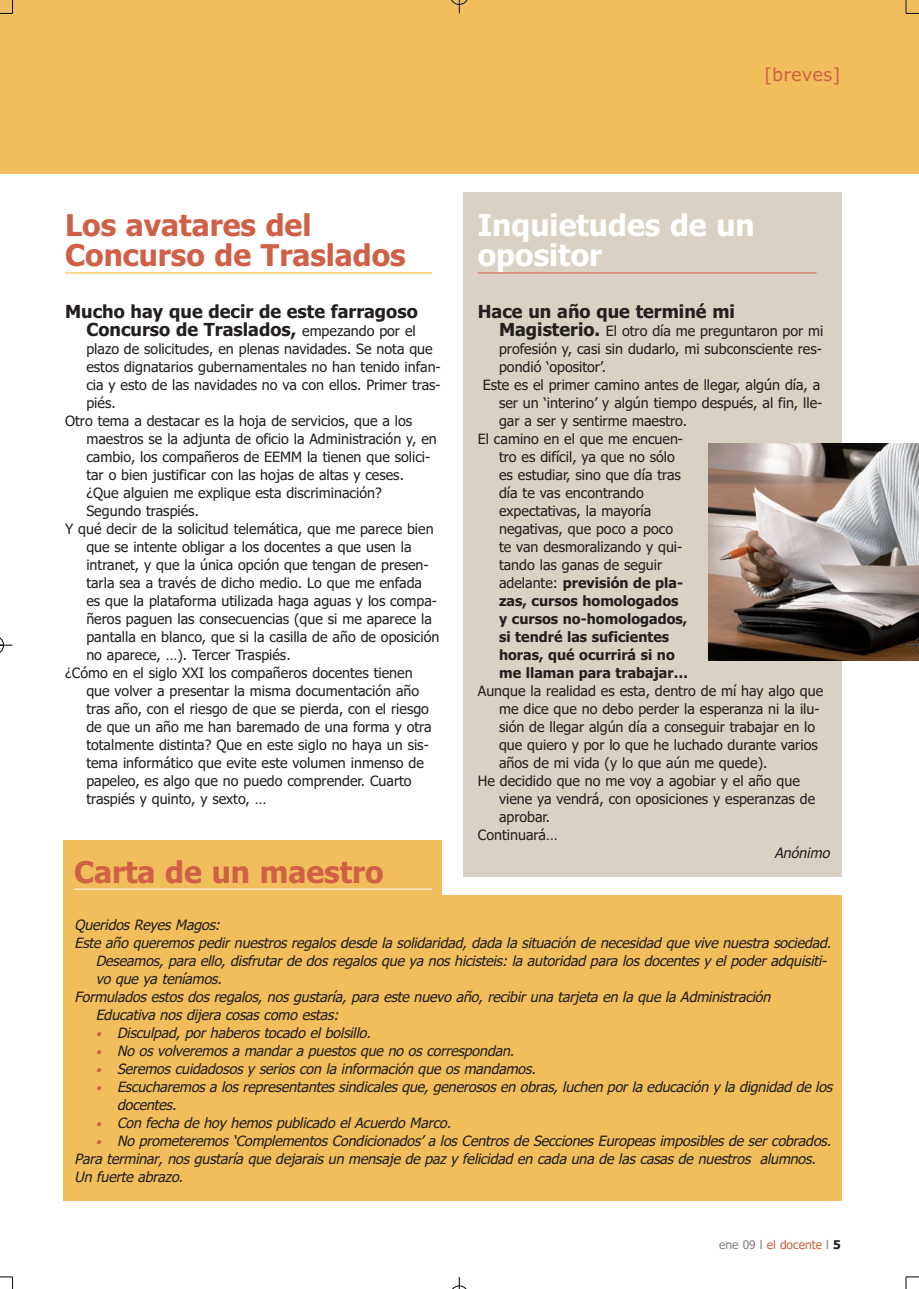
<style>
.page{position:relative;width:919px;height:1289px;background:#fff}
.page>*{position:absolute;margin:0;border:0;box-sizing:border-box;transform-origin:0 0}
.t1{font:700 30px/30px "Tahoma";color:#cf5f45}
.t2{font:700 30px/30px "Tahoma";color:#fff}
.t3{font:700 18px/18px "Tahoma";color:#231f20;text-align:right}
.t4{font:18px "Verdana";color:#cf5f45}
.t5{font:14.25px "Tahoma";color:#231f20}
.t6{font:italic 14.25px/18px "Tahoma";letter-spacing:-.01em;color:#231f20}
.t7{font:700 14.25px "Tahoma";color:#231f20}
.t8{font:12px "Tahoma";color:#cf5f45}
.s1{font-weight:700;font-size:18px}
.s2{font-weight:400}
.s3{font-size:12px;color:#cf5f45}
.s4{font-weight:400;font-size:14.25px}
.s5{color:#808285}
.s6{font-weight:700;color:#231f20}
</style>
<div class="page">
<div style="left:64px;top:840px;width:778px;height:360px;background:#f1be5b"></div>
<div style="left:442px;top:822px;width:417px;height:72px;background:#fff"></div>
<div style="left:0;top:1px;width:918px;height:173px;background:#f1be5b"></div>
<hr style="left:65px;top:272px;width:367px;height:1px;background:#fcb814">
<div style="left:463px;top:192px;width:379px;height:684px;background:#d9d1c3"></div>
<hr style="left:478px;top:272px;width:338px;height:1px;background:#cf5f45">
<hr style="left:74px;top:888px;width:358px;height:1px;background:#fff">
<img style="left:708px;top:444px;width:210px;height:216px">
<svg style="left:0;top:0;width:13px;height:14px"></svg>
<svg style="left:905px;top:0;width:13px;height:14px"></svg>
<svg style="left:0;top:1276px;width:13px;height:12px"></svg>
<svg style="left:905px;top:1276px;width:13px;height:12px"></svg>
<svg style="left:450px;top:0;width:18px;height:13px"></svg>
<svg style="left:453px;top:1276px;width:13px;height:12px"></svg>
<svg style="left:0;top:637px;width:13px;height:16px"></svg>
<svg style="left:905px;top:635px;width:13px;height:19px"></svg>
<p class="t4" style="left:764px;top:67px;width:78px">[breves]</p>
<h1 class="t1" style="left:65px;top:213px;width:342px">Los avatares del<br>Concurso de Traslados</h1>
<h1 class="t2" style="left:478px;top:213px;width:278px">Inquietudes de un opositor</h1>
<p class="t3" style="left:478px;top:304px;width:259px">Hace un año que terminé mi</p>
<p class="t5" style="left:499px;top:325px;width:326px"><span class="s1">Magisterio.</span> El otro día me preguntaron por mi</p>
<p class="t5" style="left:499px;top:343px;width:324px">profesión y, casi sin dudarlo, mi subconsciente res-</p>
<p class="t5" style="left:499px;top:361px;width:109px">pondió ‘opositor’.</p>
<p class="t5" style="left:482px;top:379px;width:339px">Este es el primer camino antes de llegar, algún día, a</p>
<p class="t5" style="left:499px;top:397px;width:325px">ser un ‘interino’ y algún tiempo después, al fin, lle-</p>
<p class="t5" style="left:499px;top:415px;width:190px">gar a ser y sentirme maestro.</p>
<p class="t5" style="left:478px;top:433px;width:207px">El camino en el que me encuen-</p>
<p class="t5" style="left:499px;top:451px;width:177px">tro es difícil, ya que no sólo</p>
<p class="t5" style="left:499px;top:469px;width:183px">es estudiar, sino que día tras</p>
<p class="t5" style="left:499px;top:487px;width:146px">día te vas encontrando</p>
<p class="t5" style="left:499px;top:505px;width:154px">expectativas, la mayoría</p>
<p class="t5" style="left:499px;top:523px;width:176px">negativas, que poco a poco</p>
<p class="t5" style="left:499px;top:541px;width:185px">te van desmoralizando y qui-</p>
<p class="t5" style="left:499px;top:559px;width:165px">tando las ganas de seguir</p>
<p class="t7" style="left:499px;top:577px;width:186px"><span class="s2">adelante:</span> previsión de pla-</p>
<p class="t7" style="left:499px;top:595px;width:181px">zas, cursos homologados</p>
<p class="t7" style="left:499px;top:613px;width:190px">y cursos no-homologados,</p>
<p class="t7" style="left:499px;top:631px;width:172px">si tendré las suficientes</p>
<p class="t7" style="left:499px;top:649px;width:177px">horas, qué ocurrirá si no</p>
<p class="t7" style="left:499px;top:667px;width:190px">me llaman para trabajar…</p>
<p class="t5" style="left:478px;top:685px;width:347px">Aunque la realidad es esta, dentro de mí hay algo que</p>
<p class="t5" style="left:499px;top:703px;width:322px">me dice que no debo perder la esperanza ni la ilu-</p>
<p class="t5" style="left:499px;top:721px;width:317px">sión de llegar algún día a conseguir trabajar en lo</p>
<p class="t5" style="left:499px;top:739px;width:320px">que quiero y por lo que he luchado durante varios</p>
<p class="t5" style="left:499px;top:757px;width:270px">años de mi vida (y lo que aún me quede).</p>
<p class="t5" style="left:478px;top:775px;width:323px">He decidido que no me voy a agobiar y el año que</p>
<p class="t5" style="left:499px;top:793px;width:317px">viene ya vendrá, con oposiciones y esperanzas de</p>
<p class="t5" style="left:499px;top:811px;width:53px">aprobar.</p>
<p class="t5" style="left:478px;top:829px;width:81px">Continuará…</p>
<p class="t6" style="left:774px;top:845px;width:60px">Anónimo</p>
<h1 class="t1" style="left:74px;top:859px;width:311px">Carta de un maestro</h1>
<p class="t6" style="left:74px;top:917px;width:150px">Queridos Reyes Magos:</p>
<p class="t6" style="left:74px;top:935px;width:761px">Este año queremos pedir nuestros regalos desde la solidaridad, dada la situación de necesidad que vive nuestra sociedad.</p>
<p class="t6" style="left:96px;top:953px;width:735px">Deseamos, para ello, disfrutar de dos regalos que ya nos hicisteis: la autoridad para los docentes y el poder adquisiti-</p>
<p class="t6" style="left:96px;top:971px;width:130px">vo que ya teníamos.</p>
<p class="t6" style="left:74px;top:989px;width:700px">Formulados estos dos regalos, nos gustaría, para este nuevo año, recibir una tarjeta en la que la Administración</p>
<p class="t6" style="left:96px;top:1007px;width:247px">Educativa nos dijera cosas como estas:</p>
<p class="t6" style="left:96px;top:1025px;width:279px"><span class="s3">•</span> Disculpad, por haberos tocado el bolsillo.</p>
<p class="t6" style="left:96px;top:1043px;width:423px"><span class="s3">•</span> No os volveremos a mandar a puestos que no os correspondan.</p>
<p class="t6" style="left:96px;top:1061px;width:444px"><span class="s3">•</span> Seremos cuidadosos y serios con la información que os mandamos.</p>
<p class="t6" style="left:117px;top:1079px;width:719px;text-indent:-21px"><span class="s3">•</span> Escucharemos a los representantes sindicales que, generosos en obras, luchen por la educación y la dignidad de los docentes.</p>
<p class="t6" style="left:96px;top:1115px;width:359px"><span class="s3">•</span> Con fecha de hoy hemos publicado el Acuerdo Marco.</p>
<p class="t6" style="left:74px;top:1133px;width:761px;text-indent:21px"><span class="s3">•</span> No prometeremos ‘Complementos Condicionados’ a los Centros de Secciones Europeas imposibles de ser cobrados.<br>Para terminar, nos gustaría que dejarais un mensaje de paz y felicidad en cada una de las casas de nuestros alumnos.<br>Un fuerte abrazo.</p>
<p class="t3" style="left:65px;top:304px;width:354px">Mucho hay que decir de este farragoso<br>Concurso de Traslados, <span class="s4">empezando por el</span></p>
<p class="t5" style="left:86px;top:343px;width:348px">plazo de solicitudes, en plenas navidades. Se nota que</p>
<p class="t5" style="left:86px;top:361px;width:356px">estos dignatarios gubernamentales no han tenido infan-</p>
<p class="t5" style="left:86px;top:379px;width:356px">cia y esto de las navidades no va con ellos. Primer tras-</p>
<p class="t5" style="left:86px;top:397px;width:31px">piés.</p>
<p class="t5" style="left:65px;top:415px;width:348px">Otro tema a destacar es la hoja de servicios, que a los</p>
<p class="t5" style="left:86px;top:433px;width:352px">maestros se la adjunta de oficio la Administración y, en</p>
<p class="t5" style="left:86px;top:451px;width:345px">cambio, los compañeros de EEMM la tienen que solici-</p>
<p class="t5" style="left:86px;top:469px;width:319px">tar o bien justificar con las hojas de altas y ceses.</p>
<p class="t5" style="left:86px;top:487px;width:297px">¿Que alguien me explique esta discriminación?</p>
<p class="t5" style="left:86px;top:505px;width:114px">Segundo traspiés.</p>
<p class="t5" style="left:65px;top:523px;width:370px">Y qué decir de la solicitud telemática, que me parece bien</p>
<p class="t5" style="left:86px;top:541px;width:326px">que se intente obligar a los docentes a que usen la</p>
<p class="t5" style="left:86px;top:559px;width:344px">intranet, y que la única opción que tengan de presen-</p>
<p class="t5" style="left:86px;top:577px;width:337px">tarla sea a través de dicho medio. Lo que me enfada</p>
<p class="t5" style="left:86px;top:595px;width:352px">es que la plataforma utilizada haga aguas y los compa-</p>
<p class="t5" style="left:86px;top:613px;width:347px">ñeros paguen las consecuencias (que si me aparece la</p>
<p class="t5" style="left:86px;top:631px;width:354px">pantalla en blanco, que si la casilla de año de oposición</p>
<p class="t5" style="left:86px;top:649px;width:206px">no aparece, …). Tercer Traspiés.</p>
<p class="t5" style="left:65px;top:667px;width:349px">¿Cómo en el siglo XXI los compañeros docentes tienen</p>
<p class="t5" style="left:86px;top:685px;width:334px">que volver a presentar la misma documentación año</p>
<p class="t5" style="left:86px;top:703px;width:344px">tras año, con el riesgo de que se pierda, con el riesgo</p>
<p class="t5" style="left:86px;top:721px;width:347px">de que un año me han baremado de una forma y otra</p>
<p class="t5" style="left:86px;top:739px;width:344px">totalmente distinta? Que en este siglo no haya un sis-</p>
<p class="t5" style="left:86px;top:757px;width:339px">tema informático que evite este volumen inmenso de</p>
<p class="t5" style="left:86px;top:775px;width:327px">papeleo, es algo que no puedo comprender. Cuarto</p>
<p class="t5" style="left:86px;top:793px;width:182px">traspiés y quinto, y sexto, …</p>
<p class="t8" style="left:719px;top:1240px;width:123px"><span class="s5">ene 09 l</span> el docente <span class="s5">l</span> <span class="s6">5</span></p>
</div>
